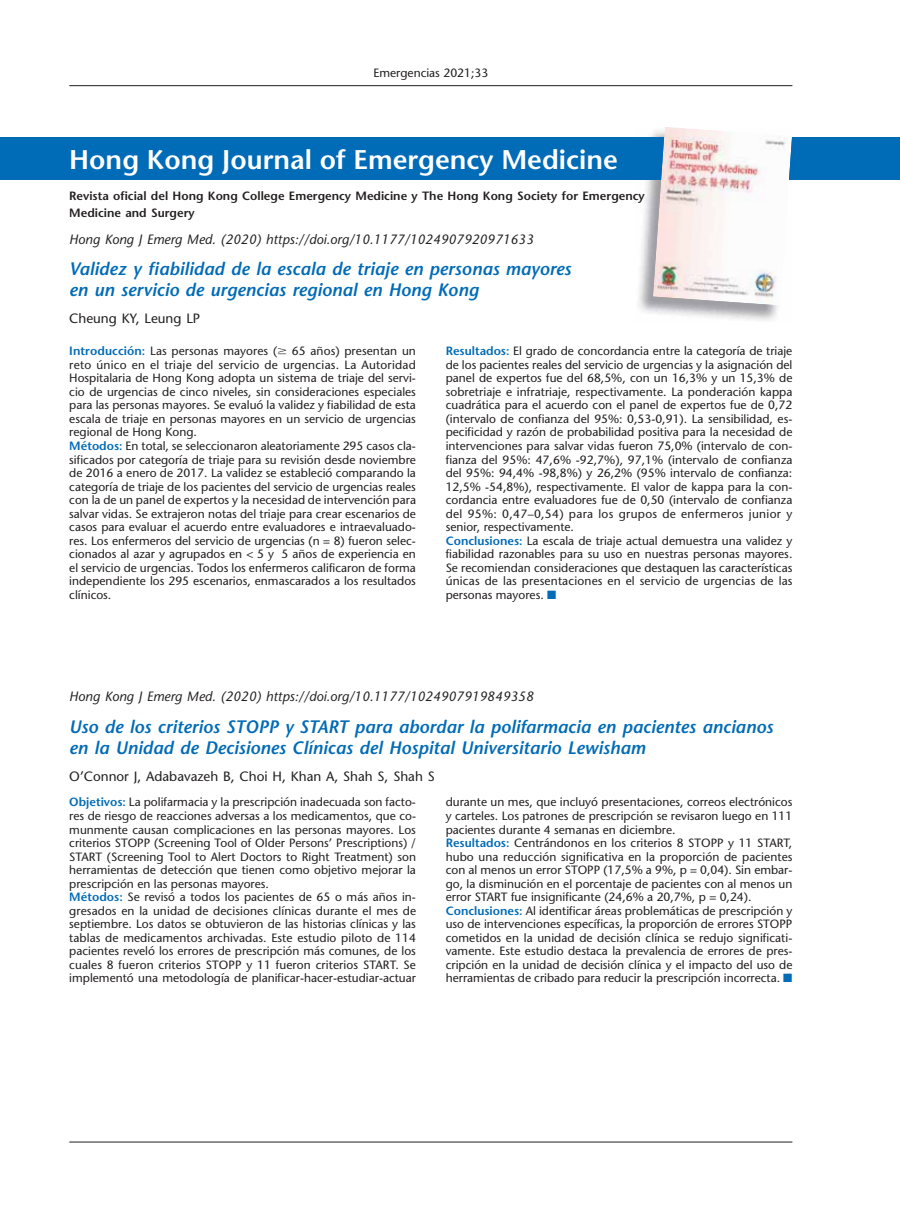
<style>
.page{position:relative;width:900px;height:1211px;background:#fff}
.page>*{position:absolute;margin:0;border:0;box-sizing:border-box;transform-origin:0 0}
.t1{font:600 27px "Stone Sans";color:#fff}
.t2{font:italic 600 18px/21px "Stone Sans";color:#006bb6}
.t3{font:italic 13.5px "Stone Sans";color:#221f1f}
.t4{font:13.5px "Stone Sans";color:#221f1f}
.t5{font:12px/13.5px "Stone Sans";color:#221f1f}
.t6{font:600 12px/16.5px "Stone Sans";color:#221f1f}
.s1{font-weight:600;color:#006bb6}
.s2{font-family:"Mathematical Pi One"}
.s3{color:#006bb6}
</style>
<div class="page">
<hr style="left:69px;top:1141px;width:723px;height:1px;background:#221f1f">
<hr style="left:69px;top:85px;width:723px;height:1px;background:#221f1f">
<div style="left:5px;top:137px;width:895px;height:43px;background:#006bb6"></div>
<img style="left:638px;top:134px;width:140px;height:187px">
<img style="left:638px;top:137px;width:15px;height:43px">
<img style="left:653px;top:127px;width:139px;height:178px">
<div style="left:0;top:137px;width:5px;height:43px;background:#006bb6"></div>
<p class="t5" style="left:373px;top:66px;width:116px">Emergencias 2021;33</p>
<h1 class="t1" style="left:69px;top:146px;width:550px">Hong Kong Journal of Emergency Medicine</h1>
<p class="t6" style="left:69px;top:188px;width:577px">Revista oficial del Hong Kong College Emergency Medicine y The Hong Kong Society for Emergency<br>Medicine and Surgery</p>
<p class="t3" style="left:69px;top:232px;width:466px">Hong Kong J Emerg Med. (2020) https://doi.org/10.1177/1024907920971633</p>
<h2 class="t2" style="left:69px;top:259px;width:503px">Validez y fiabilidad de la escala de triaje en personas mayores en un servicio de urgencias regional en Hong Kong</h2>
<p class="t4" style="left:69px;top:312px;width:132px">Cheung KY, Leung LP</p>
<p class="t5" style="left:69px;top:345px;width:348px"><span class="s1">Introducción:</span> Las personas mayores (<span class="s2">-</span> 65 años) presentan un reto único en el triaje del servicio de urgencias. La Autoridad Hospitalaria de Hong Kong adopta un sistema de triaje del servi&shy;cio de urgencias de cinco niveles, sin consideraciones especiales para las personas mayores. Se evaluó la validez y fiabilidad de esta escala de triaje en personas mayores en un servicio de urgencias regional de Hong Kong.<br><span class="s1">Métodos:</span> En total, se seleccionaron aleatoriamente 295 casos cla&shy;sificados por categoría de triaje para su revisión desde noviembre de 2016 a enero de 2017. La validez se estableció comparando la categoría de triaje de los pacientes del servicio de urgencias reales con la de un panel de expertos y la necesidad de intervención para salvar vidas. Se extrajeron notas del triaje para crear escenarios de casos para evaluar el acuerdo entre evaluadores e intraevaluado&shy;res. Los enfermeros del servicio de urgencias (n = 8) fueron selec&shy;cionados al azar y agrupados en &lt; 5 y 5 años de experiencia en el servicio de urgencias. Todos los enfermeros calificaron de forma independiente los 295 escenarios, enmascarados a los resultados clínicos.</p>
<p class="t5" style="left:446px;top:345px;width:348px"><span class="s1">Resultados:</span> El grado de concordancia entre la categoría de triaje de los pacientes reales del servicio de urgencias y la asignación del panel de expertos fue del 68,5%, con un 16,3% y un 15,3% de sobretriaje e infratriaje, respectivamente. La ponderación kappa cuadrática para el acuerdo con el panel de expertos fue de 0,72 (intervalo de confianza del 95%: 0,53-0,91). La sensibilidad, es&shy;pecificidad y razón de probabilidad positiva para la necesidad de intervenciones para salvar vidas fueron 75,0% (intervalo de con&shy;fianza del 95%: 47,6% -92,7%), 97,1% (intervalo de confianza del 95%: 94,4% -98,8%) y 26,2% (95% intervalo de confianza:<br>12,5% -54,8%), respectivamente. El valor de kappa para la con&shy;cordancia entre evaluadores fue de 0,50 (intervalo de confianza del 95%: 0,47–0,54) para los grupos de enfermeros junior y senior, respectivamente.<br><span class="s1">Conclusiones:</span> La escala de triaje actual demuestra una validez y fiabilidad razonables para su uso en nuestras personas mayores.<br>Se recomiendan consideraciones que destaquen las características únicas de las presentaciones en el servicio de urgencias de las personas mayores. <span class="s3">■</span></p>
<p class="t3" style="left:69px;top:689px;width:466px">Hong Kong J Emerg Med. (2020) https://doi.org/10.1177/1024907919849358</p>
<h2 class="t2" style="left:69px;top:716px;width:705px">Uso de los criterios STOPP y START para abordar la polifarmacia en pacientes ancianos en la Unidad de Decisiones Clínicas del Hospital Universitario Lewisham</h2>
<p class="t4" style="left:69px;top:769px;width:367px">O’Connor J, Adabavazeh B, Choi H, Khan A, Shah S, Shah S</p>
<p class="t5" style="left:69px;top:796px;width:348px"><span class="s1">Objetivos:</span> La polifarmacia y la prescripción inadecuada son facto&shy;res de riesgo de reacciones adversas a los medicamentos, que co&shy;munmente causan complicaciones en las personas mayores. Los criterios STOPP (Screening Tool of Older Persons’ Prescriptions) / START (Screening Tool to Alert Doctors to Right Treatment) son herramientas de detección que tienen como objetivo mejorar la prescripción en las personas mayores.<br><span class="s1">Métodos:</span> Se revisó a todos los pacientes de 65 o más años in&shy;gresados en la unidad de decisiones clínicas durante el mes de septiembre. Los datos se obtuvieron de las historias clínicas y las tablas de medicamentos archivadas. Este estudio piloto de 114 pacientes reveló los errores de prescripción más comunes, de los cuales 8 fueron criterios STOPP y 11 fueron criterios START. Se implementó una metodología de planificar-hacer-estudiar-actuar</p>
<p class="t5" style="left:446px;top:795px;width:348px">durante un mes, que incluyó presentaciones, correos electrónicos y carteles. Los patrones de prescripción se revisaron luego en 111 pacientes durante 4 semanas en diciembre.<br><span class="s1">Resultados:</span> Centrándonos en los criterios 8 STOPP y 11 START, hubo una reducción significativa en la proporción de pacientes con al menos un error STOPP (17,5% a 9%, p = 0,04). Sin embar&shy;go, la disminución en el porcentaje de pacientes con al menos un error START fue insignificante (24,6% a 20,7%, p = 0,24).<br><span class="s1">Conclusiones:</span> Al identificar áreas problemáticas de prescripción y uso de intervenciones específicas, la proporción de errores STOPP cometidos en la unidad de decisión clínica se redujo significati&shy;vamente. Este estudio destaca la prevalencia de errores de pres&shy;cripción en la unidad de decisión clínica y el impacto del uso de herramientas de cribado para reducir la prescripción incorrecta. <span class="s3">■</span></p>
</div>
